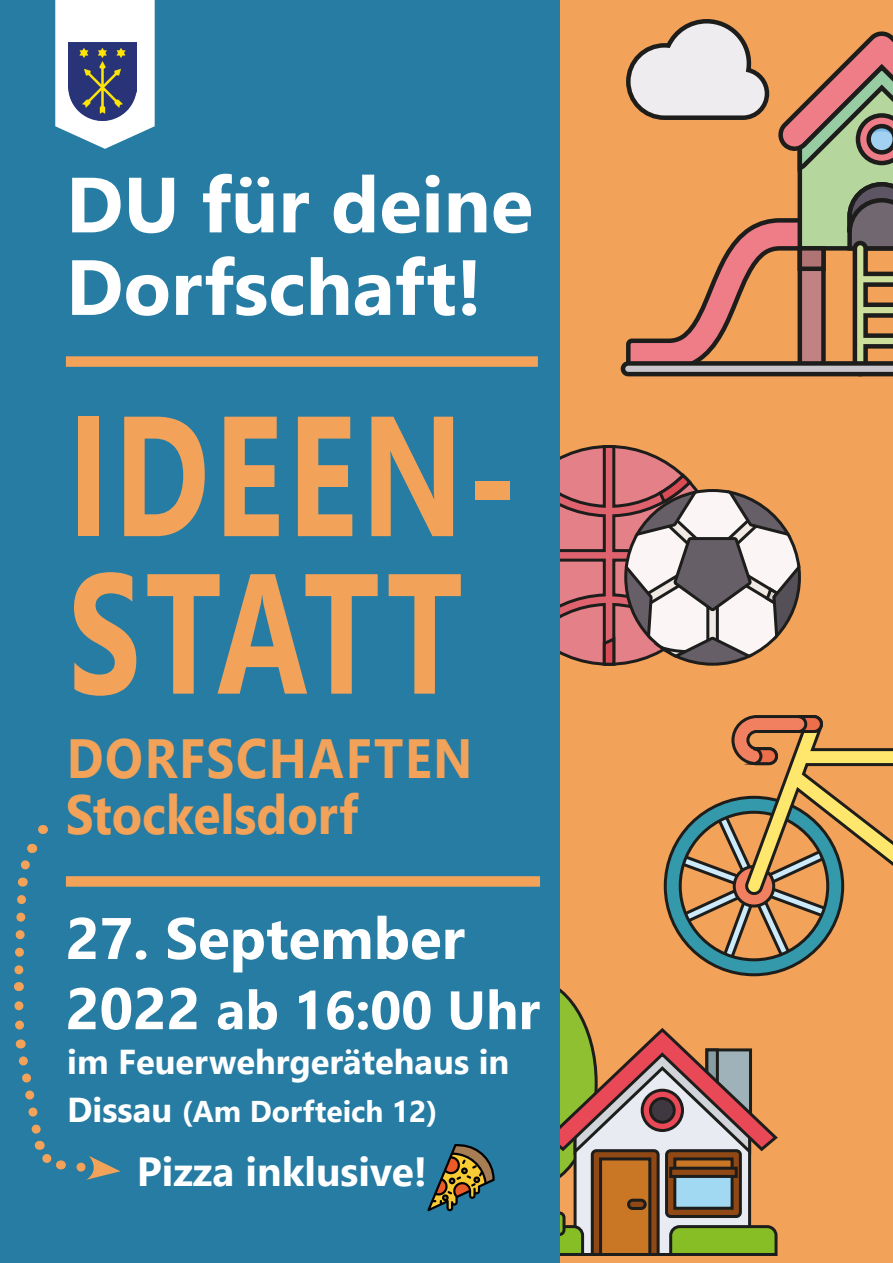
<style>
.page{position:relative;width:893px;height:1263px;background:#fff}
.page>*{position:absolute;margin:0;border:0;box-sizing:border-box;transform-origin:0 0}
.t1{font:700 170.7px/157.5px "Segoe UI";letter-spacing:.035em;color:#f3a259;scale:.76 1}
.t2{font:700 78px/82.5px "Segoe UI";color:#fff}
.t3{font:700 58.5px "Segoe UI";color:#fff}
.t4{font:700 55.2px/55.5px "Segoe UI";letter-spacing:.025em;color:#f3a259;scale:.9 1}
.t5{font:700 54px "Segoe UI";color:#fff}
.t6{font:700 40.65px "Segoe UI";color:#fff}
.t7{font:700 34.5px "Segoe UI";color:#fff}
.t8{font:700 30px "Segoe UI";color:#fff}
.s1{font-size:58.5px}
.s2{font-size:34.5px}
</style>
<div class="page">
<div style="left:559px;top:0;width:334px;height:1263px;background:#f3a259"></div>
<svg style="left:559px;top:443px;width:121px;height:224px;background:#c67574"></svg>
<svg style="left:601px;top:471px;width:200px;height:196px"></svg>
<div style="left:0;top:0;width:559px;height:1263px;background:#267ca3"></div>
<svg style="left:55px;top:0;width:100px;height:149px;background:#e1ecf2"></svg>
<svg style="left:621px;top:19px;width:272px;height:358px"></svg>
<div style="left:66px;top:876px;width:474px;height:11px;background:#f3a259"></div>
<div style="left:66px;top:356px;width:472px;height:11px;background:#f3a259"></div>
<img style="left:68px;top:43px;width:68px;height:77px">
<svg style="left:14px;top:825px;width:51px;height:345px"></svg>
<svg style="left:76px;top:1156px;width:44px;height:24px"></svg>
<svg style="left:427px;top:713px;width:466px;height:544px"></svg>
<p class="t2" style="left:66px;top:157px;width:469px">DU für deine<br>Dorfschaft!</p>
<p class="t1" style="left:68px;top:383px;width:594px">IDEEN-<br>STATT</p>
<p class="t4" style="left:66px;top:727px;width:453px">DORFSCHAFTEN<br>Stockelsdorf</p>
<p class="t3" style="left:66px;top:883px;width:400px">27. September</p>
<p class="t5" style="left:66px;top:959px;width:476px"><span class="s1">2022</span> ab 16:00 Uhr</p>
<p class="t7" style="left:67px;top:1029px;width:444px">im Feuerwehrgerätehaus in</p>
<p class="t8" style="left:67px;top:1083px;width:372px"><span class="s2">Dissau</span> (Am Dorfteich 12)</p>
<p class="t6" style="left:137px;top:1133px;width:292px">Pizza inklusive!</p>
</div>
